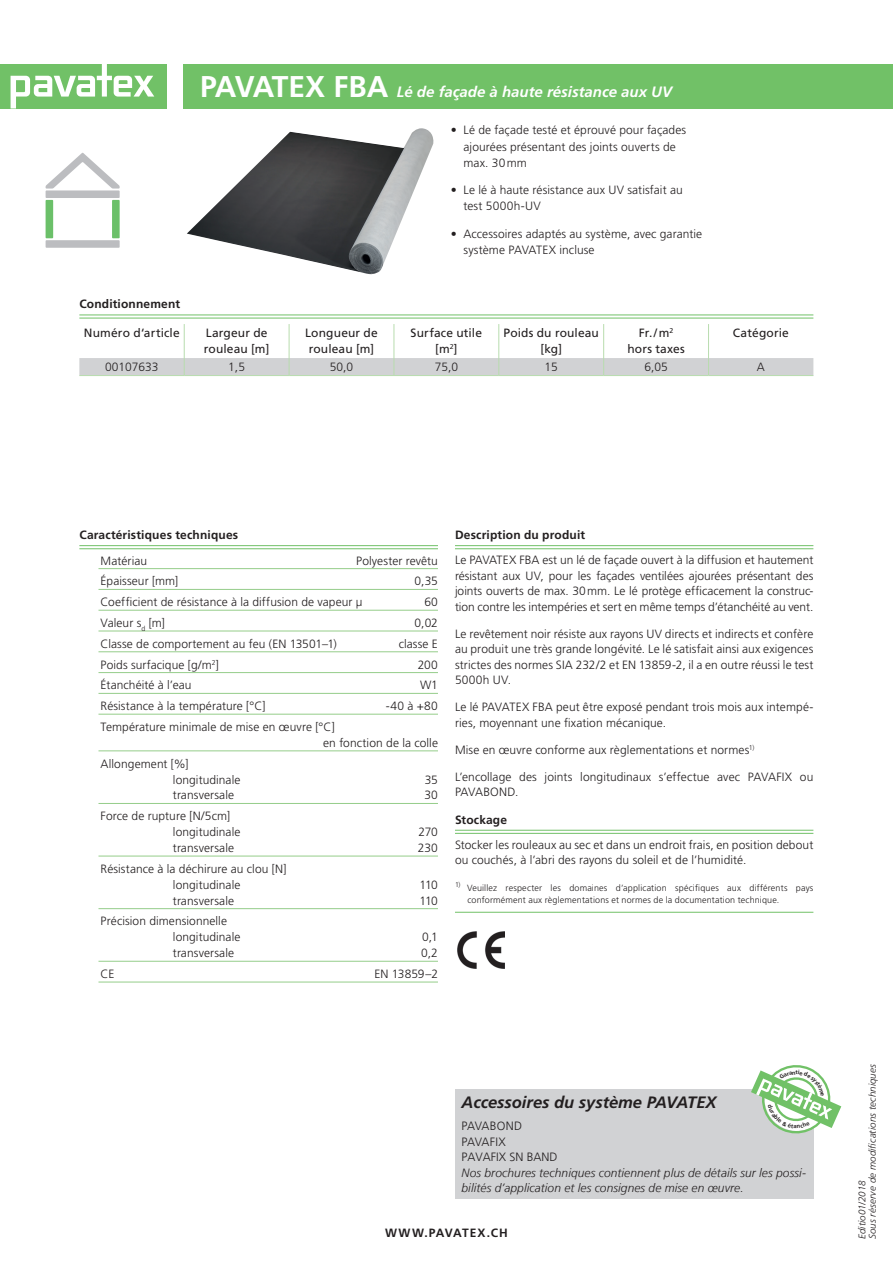
<style>
.page{position:relative;width:893px;height:1263px;background:#fff}
.page>*{position:absolute;margin:0;border:0;box-sizing:border-box;transform-origin:0 0}
.t1{font:italic 700 16.5px "Frutiger LT Std";color:#231f20}
.t2{font:italic 700 15px "Frutiger LT Std";color:#fff}
.t3{font:300 12px/15.5px "Frutiger LT Std";letter-spacing:.005em;color:#231f20}
.t4{font:12px/15.5px "Frutiger LT Std";letter-spacing:.01em;color:#231f20;text-align:center}
.t5{font:italic 300 12px/15.5px "Frutiger LT";letter-spacing:.005em;color:#231f20}
.t6{font:700 12px "Frutiger LT Std";letter-spacing:.015em;color:#231f20}
.t7{font:300 12px/15.5px "Frutiger LT";color:#231f20}
.t8{font:700 12px "Frutiger LT Std";letter-spacing:.08em;color:#231f20}
.t9{font:italic 300 9.75px/10.5px "Frutiger LT Std";letter-spacing:.015em;color:#231f20}
.t10{font:300 9px/12px "Frutiger LT Std";letter-spacing:.015em;color:#231f20}
.s1{font-style:normal;font-size:30px}
.s2{font-stretch:condensed}
</style>
<div class="page">
<div style="left:0;top:64px;width:167px;height:44px;background:#71c167"></div>
<svg style="left:11px;top:64px;width:143px;height:44px"></svg>
<div style="left:183px;top:64px;width:710px;height:44px;background:#71c167"></div>
<div style="left:455px;top:1089px;width:358px;height:109px;background:#d1d2d4"></div>
<hr style="left:455px;top:545px;width:358px;height:1px;background:#71c167">
<hr style="left:455px;top:548px;width:358px;height:1px;background:#71c167">
<hr style="left:455px;top:830px;width:358px;height:1px;background:#71c167">
<hr style="left:455px;top:833px;width:358px;height:1px;background:#71c167">
<hr style="left:455px;top:912px;width:358px;height:1px;background:#71c167">
<hr style="left:79px;top:315px;width:734px;height:1px;background:#71c167">
<hr style="left:79px;top:318px;width:734px;height:1px;background:#71c167">
<hr style="left:289px;top:324px;width:1px;height:34px;background:#b8dcae">
<hr style="left:394px;top:324px;width:1px;height:34px;background:#b8dcae">
<hr style="left:498px;top:324px;width:1px;height:34px;background:#b8dcae">
<hr style="left:603px;top:324px;width:1px;height:34px;background:#b8dcae">
<hr style="left:708px;top:324px;width:1px;height:34px;background:#b8dcae">
<hr style="left:184px;top:324px;width:1px;height:34px;background:#b8dcae">
<div style="left:79px;top:358px;width:734px;height:18px;background:#d1d2d4"></div>
<hr style="left:79px;top:545px;width:359px;height:1px;background:#71c167">
<hr style="left:79px;top:548px;width:359px;height:1px;background:#71c167">
<hr style="left:98px;top:568px;width:340px;height:1px;background:#95cd8a">
<hr style="left:98px;top:589px;width:340px;height:1px;background:#95cd8a">
<hr style="left:98px;top:610px;width:340px;height:1px;background:#95cd8a">
<hr style="left:98px;top:631px;width:340px;height:1px;background:#95cd8a">
<hr style="left:98px;top:651px;width:340px;height:1px;background:#95cd8a">
<hr style="left:98px;top:672px;width:340px;height:1px;background:#95cd8a">
<hr style="left:98px;top:693px;width:340px;height:1px;background:#95cd8a">
<hr style="left:98px;top:714px;width:340px;height:1px;background:#95cd8a">
<hr style="left:98px;top:750px;width:340px;height:1px;background:#95cd8a">
<hr style="left:98px;top:803px;width:340px;height:1px;background:#95cd8a">
<hr style="left:98px;top:856px;width:340px;height:1px;background:#95cd8a">
<hr style="left:98px;top:908px;width:340px;height:1px;background:#95cd8a">
<hr style="left:98px;top:961px;width:340px;height:1px;background:#95cd8a">
<hr style="left:98px;top:982px;width:340px;height:1px;background:#95cd8a">
<img style="left:187px;top:128px;width:247px;height:146px">
<img style="left:458px;top:931px;width:46px;height:37px">
<div style="left:46px;top:240px;width:74px;height:8px;background:#bcbdc0"></div>
<div style="left:46px;top:190px;width:74px;height:8px;background:#bcbdc0"></div>
<div style="left:46px;top:200px;width:7px;height:38px;background:#6bc069"></div>
<div style="left:112px;top:200px;width:8px;height:38px;background:#6bc069"></div>
<svg style="left:46px;top:153px;width:74px;height:36px"></svg>
<svg style="left:751px;top:1065px;width:90px;height:72px"></svg>
<p class="t2" style="left:200px;top:83px;width:473px"><span class="s1">PAVATEX FBA</span> Lé de façade à haute résistance aux UV</p>
<p class="t3" style="left:463px;top:122px;width:224px;line-height:16px;text-indent:-13px"><span class="s2">•</span> Lé de façade testé et éprouvé pour façades ajourées présentant des joints ouverts de max. 30mm</p>
<p class="t3" style="left:463px;top:182px;width:221px;line-height:16px;text-indent:-13px"><span class="s2">•</span> Le lé à haute résistance aux UV satisfait au test 5000h-UV</p>
<p class="t3" style="left:463px;top:226px;width:240px;line-height:16px;text-indent:-13px"><span class="s2">•</span> Accessoires adaptés au système, avec garantie système PAVATEX incluse</p>
<p class="t6" style="left:79px;top:297px;width:102px">Conditionnement</p>
<p class="t4" style="left:84px;top:325px;width:97px">Numéro d‘article</p>
<p class="t4" style="left:204px;top:325px;width:67px;text-align:left">Largeur de rouleau [m]</p>
<p class="t4" style="left:305px;top:325px;width:74px;text-align:left">Longueur de rouleau [m]</p>
<p class="t4" style="left:411px;top:325px;width:73px">Surface utile [m<sup>2</sup>]</p>
<p class="t4" style="left:504px;top:325px;width:97px">Poids du rouleau [kg]</p>
<p class="t4" style="left:627px;top:325px;width:59px">Fr./m<sup>2 </sup>hors taxes</p>
<p class="t4" style="left:733px;top:325px;width:57px">Catégorie</p>
<p class="t3" style="left:105px;top:360px;width:55px">00107633</p>
<p class="t3" style="left:228px;top:360px;width:18px">1,5</p>
<p class="t3" style="left:330px;top:360px;width:25px">50,0</p>
<p class="t3" style="left:435px;top:360px;width:25px">75,0</p>
<p class="t3" style="left:545px;top:360px;width:15px">15</p>
<p class="t3" style="left:644px;top:360px;width:25px">6,05</p>
<p class="t3" style="left:757px;top:360px;width:10px">A</p>
<p class="t6" style="left:79px;top:528px;width:160px">Caractéristiques techniques</p>
<p class="t3" style="left:101px;top:553px;width:48px">Matériau</p>
<p class="t3" style="left:356px;top:553px;width:83px">Polyester revêtu</p>
<p class="t3" style="left:101px;top:574px;width:79px">Épaisseur [mm]</p>
<p class="t3" style="left:415px;top:574px;width:25px">0,35</p>
<p class="t3" style="left:101px;top:594px;width:263px">Coefficient de résistance à la diffusion de vapeur μ</p>
<p class="t3" style="left:424px;top:594px;width:15px">60</p>
<p class="t3" style="left:101px;top:615px;width:66px">Valeur s<sub>d</sub> [m]</p>
<p class="t3" style="left:415px;top:615px;width:25px">0,02</p>
<p class="t3" style="left:101px;top:636px;width:238px">Classe de comportement au feu (EN 13501–1)</p>
<p class="t3" style="left:399px;top:636px;width:41px">classe E</p>
<p class="t3" style="left:101px;top:657px;width:120px">Poids surfacique [g/m<sup>2</sup>]</p>
<p class="t3" style="left:418px;top:657px;width:22px">200</p>
<p class="t3" style="left:101px;top:678px;width:93px">Étanchéité à l’eau</p>
<p class="t3" style="left:420px;top:678px;width:19px">W1</p>
<p class="t3" style="left:101px;top:698px;width:166px">Résistance à la température [°C]</p>
<p class="t3" style="left:386px;top:698px;width:54px">-40 à +80</p>
<p class="t3" style="left:323px;top:719px;width:116px;line-height:15.9px;text-indent:-223px">Température minimale de mise en œuvre [°C]<br>en fonction de la colle</p>
<p class="t3" style="left:173px;top:756px;width:69px;line-height:15.9px;text-indent:-72px">Allongement [%] longitudinale</p>
<p class="t3" style="left:425px;top:772px;width:15px">35</p>
<p class="t3" style="left:173px;top:788px;width:63px">transversale</p>
<p class="t3" style="left:424px;top:788px;width:15px">30</p>
<p class="t3" style="left:173px;top:808px;width:69px;line-height:15.9px;text-indent:-72px">Force de rupture [N/5cm] longitudinale</p>
<p class="t3" style="left:418px;top:824px;width:21px">270</p>
<p class="t3" style="left:173px;top:840px;width:63px">transversale</p>
<p class="t3" style="left:418px;top:840px;width:22px">230</p>
<p class="t3" style="left:173px;top:861px;width:115px;line-height:15.9px;text-indent:-72px">Résistance à la déchirure au clou [N] longitudinale</p>
<p class="t3" style="left:419px;top:877px;width:20px">110</p>
<p class="t3" style="left:173px;top:893px;width:63px">transversale</p>
<p class="t3" style="left:419px;top:893px;width:20px">110</p>
<p class="t3" style="left:173px;top:913px;width:69px;line-height:15.9px;text-indent:-72px">Précision dimensionnelle longitudinale</p>
<p class="t3" style="left:422px;top:930px;width:17px">0,1</p>
<p class="t3" style="left:173px;top:945px;width:63px">transversale</p>
<p class="t3" style="left:421px;top:945px;width:18px">0,2</p>
<p class="t3" style="left:101px;top:966px;width:15px">CE</p>
<p class="t3" style="left:374px;top:966px;width:65px">EN 13859–2</p>
<p class="t6" style="left:455px;top:528px;width:132px">Description du produit</p>
<p class="t3" style="left:455px;top:552px;width:360px;text-align:justify">Le PAVATEX FBA est un lé de façade ouvert à la diffusion et hautement résistant aux UV, pour les façades ventilées ajourées présentant des joints ouverts de max. 30mm. Le lé protège efficacement la construc&shy;tion contre les intempéries et sert en même temps d’étanchéité au vent.</p>
<p class="t3" style="left:455px;top:626px;width:360px;text-align:justify">Le revêtement noir résiste aux rayons UV directs et indirects et confère au produit une très grande longévité. Le lé satisfait ainsi aux exigences strictes des normes SIA 232/2 et EN 13859-2, il a en outre réussi le test 5000h UV.</p>
<p class="t3" style="left:455px;top:699px;width:360px">Le lé PAVATEX FBA peut être exposé pendant trois mois aux intempé&shy;ries, moyennant une fixation mécanique.</p>
<p class="t3" style="left:455px;top:742px;width:301px">Mise en œuvre conforme aux règlementations et normes<sup>1)</sup></p>
<p class="t3" style="left:455px;top:769px;width:360px">L’encollage des joints longitudinaux s’effectue avec PAVAFIX ou<br>PAVABOND.</p>
<p class="t6" style="left:455px;top:812px;width:54px">Stockage</p>
<p class="t3" style="left:455px;top:837px;width:360px">Stocker les rouleaux au sec et dans un endroit frais, en position debout ou couchés, à l’abri des rayons du soleil et de l’humidité.</p>
<p class="t10" style="left:467px;top:882px;width:347px;text-indent:-13px"><sup>1)</sup> Veuillez respecter les domaines d’application spécifiques aux différents pays conformément aux règlementations et normes de la documentation technique.</p>
<h1 class="t1" style="left:461px;top:1092px;width:257px">Accessoires du système PAVATEX</h1>
<p class="t7" style="left:461px;top:1118px;width:98px">PAVABOND<br>PAVAFIX<br>PAVAFIX SN BAND</p>
<p class="t5" style="left:461px;top:1165px;width:346px">Nos brochures techniques contiennent plus de détails sur les possi&shy;bilités d’application et les consignes de mise en œuvre.</p>
<p class="t8" style="left:385px;top:1226px;width:124px">WWW.PAVATEX.CH</p>
<p class="t9" style="left:857px;top:1239px;width:177px;rotate:-90deg">Editio01/2018<br>Sous réserve de modifications techniques</p>
</div>
